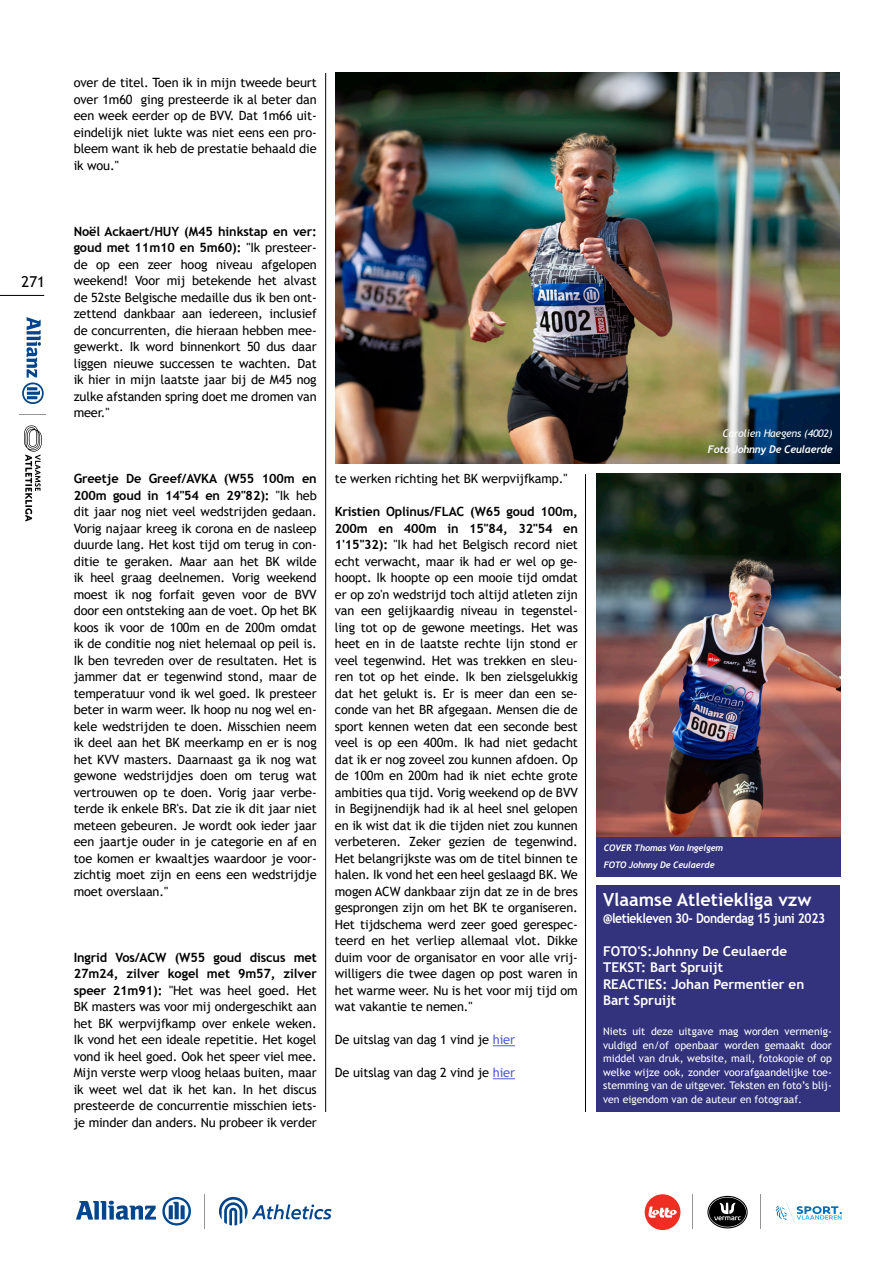
<style>
.page{position:relative;width:893px;height:1263px;background:#fff}
.page>*{position:absolute;margin:0;border:0;box-sizing:border-box;transform-origin:0 0}
.Fotocredit_Zwart_Atl{font:700 18px "Trebuchet MS";color:#fff}
.t1{font:15px "Trebuchet MS";color:#000}
.Fotocredit_Zwart_Atl-2{font:700 13.5px/16.5px "Trebuchet MS";color:#fff}
.Fotocredit_Zwart_Atl-3{font:700 13.5px "Trebuchet MS";letter-spacing:-.03em;color:#fff;scale:.9 1}
.Intro_Atletiek{font:12.75px/16.5px "Trebuchet MS";letter-spacing:-.01em;color:#000;text-align:justify}
.Fotocredit_Zwart_Atl-4{font:10.5px/13.5px "Trebuchet MS";color:#fff;text-align:justify}
.Broodtekst_Atletiek{font:italic 10.5px "Trebuchet MS";letter-spacing:-.02em;color:#fff}
.Broodtekst_Atletiek-2{font:italic 700 10.5px "Trebuchet";letter-spacing:-.02em;color:#fff}
.Broodtekst_Atletiek-3{font:italic 700 9px "Trebuchet";letter-spacing:-.02em;color:#fff}
.s1{font-weight:700}
.s2{color:#4f5cd6}
</style>
<div class="page">
<svg style="left:493px;top:1045px;width:22px;height:1px"></svg>
<svg style="left:493px;top:1078px;width:22px;height:1px"></svg>
<hr style="left:325px;top:73px;width:1px;height:1039px;background:#000">
<hr style="left:585px;top:474px;width:1px;height:638px;background:#000">
<img style="left:336px;top:72px;width:504px;height:391px">
<img style="left:596px;top:474px;width:244px;height:363px">
<div style="left:596px;top:885px;width:243px;height:227px;background:#32327d"></div>
<div style="left:596px;top:837px;width:244px;height:40px;background:#32327d"></div>
<hr style="left:0;top:295px;width:44px;height:1px;background:#000">
<svg style="left:22px;top:317px;width:22px;height:87px"></svg>
<svg style="left:20px;top:414px;width:26px;height:1px"></svg>
<svg style="left:24px;top:425px;width:18px;height:96px"></svg>
<div style="left:645px;top:1194px;width:35px;height:36px;background:#ee2e22;border-radius:50%"></div>
<svg style="left:648px;top:1206px;width:29px;height:12px"></svg>
<svg style="left:707px;top:1196px;width:41px;height:32px"></svg>
<svg style="left:775px;top:1202px;width:67px;height:21px"></svg>
<hr style="left:692px;top:1194px;width:1px;height:35px;background:#939598">
<hr style="left:760px;top:1194px;width:1px;height:35px;background:#939598">
<svg style="left:76px;top:1201px;width:80px;height:19px"></svg>
<svg style="left:162px;top:1197px;width:29px;height:28px"></svg>
<hr style="left:204px;top:1194px;width:1px;height:34px;background:#939598">
<svg style="left:219px;top:1197px;width:113px;height:28px"></svg>
<p class="t1" style="left:22px;top:273px;width:25px">271</p>
<p class="Intro_Atletiek" style="left:74px;top:74px;width:245px">over de titel. Toen ik in mijn tweede beurt over 1m60 ging presteerde ik al beter dan een week eerder op de BVV. Dat 1m66 uit&shy;eindelijk niet lukte was niet eens een pro&shy;bleem want ik heb de prestatie behaald die ik wou."</p>
<p class="Intro_Atletiek" style="left:74px;top:223px;width:245px"><span class="s1">Noël Ackaert/HUY (M45 hinkstap en ver: goud met 11m10 en 5m60):</span> "Ik presteer&shy;de op een zeer hoog niveau afgelopen weekend! Voor mij betekende het alvast de 52ste Belgische medaille dus ik ben ont&shy;zettend dankbaar aan iedereen, inclusief de concurrenten, die hieraan hebben mee&shy;gewerkt. Ik word binnenkort 50 dus daar liggen nieuwe successen te wachten. Dat ik hier in mijn laatste jaar bij de M45 nog zulke afstanden spring doet me dromen van meer."</p>
<p class="Intro_Atletiek" style="left:74px;top:470px;width:245px"><span class="s1">Greetje De Greef/AVKA (W55 100m en 200m goud in 14"54 en 29"82):</span> "Ik heb dit jaar nog niet veel wedstrijden gedaan.<br>Vorig najaar kreeg ik corona en de nasleep duurde lang. Het kost tijd om terug in con&shy;ditie te geraken. Maar aan het BK wilde ik heel graag deelnemen. Vorig weekend moest ik nog forfait geven voor de BVV door een ontsteking aan de voet. Op het BK koos ik voor de 100m en de 200m omdat ik de conditie nog niet helemaal op peil is.<br>Ik ben tevreden over de resultaten. Het is jammer dat er tegenwind stond, maar de temperatuur vond ik wel goed. Ik presteer beter in warm weer. Ik hoop nu nog wel en&shy;kele wedstrijden te doen. Misschien neem ik deel aan het BK meerkamp en er is nog het KVV masters. Daarnaast ga ik nog wat gewone wedstrijdjes doen om terug wat vertrouwen op te doen. Vorig jaar verbe&shy;terde ik enkele BR's. Dat zie ik dit jaar niet meteen gebeuren. Je wordt ook ieder jaar een jaartje ouder in je categorie en af en toe komen er kwaaltjes waardoor je voor&shy;zichtig moet zijn en eens een wedstrijdje moet overslaan."</p>
<p class="Intro_Atletiek" style="left:74px;top:949px;width:245px"><span class="s1">Ingrid Vos/ACW (W55 goud discus met 27m24, zilver kogel met 9m57, zilver speer 21m91):</span> "Het was heel goed. Het BK masters was voor mij ondergeschikt aan het BK werpvijfkamp over enkele weken.<br>Ik vond het een ideale repetitie. Het kogel vond ik heel goed. Ook het speer viel mee.<br>Mijn verste werp vloog helaas buiten, maar ik weet wel dat ik het kan. In het discus presteerde de concurrentie misschien iets&shy;je minder dan anders. Nu probeer ik verder</p>
<p class="Intro_Atletiek" style="left:335px;top:470px;width:234px">te werken richting het BK werpvijfkamp."</p>
<p class="Intro_Atletiek" style="left:335px;top:503px;width:245px"><span class="s1">Kristien Oplinus/FLAC (W65 goud 100m, 200m en 400m in 15"84, 32"54 en 1'15"32):</span> "Ik had het Belgisch record niet echt verwacht, maar ik had er wel op ge&shy;hoopt. Ik hoopte op een mooie tijd omdat er op zo'n wedstrijd toch altijd atleten zijn van een gelijkaardig niveau in tegenstel&shy;ling tot op de gewone meetings. Het was heet en in de laatste rechte lijn stond er veel tegenwind. Het was trekken en sleu&shy;ren tot op het einde. Ik ben zielsgelukkig dat het gelukt is. Er is meer dan een se&shy;conde van het BR afgegaan. Mensen die de sport kennen weten dat een seconde best veel is op een 400m. Ik had niet gedacht dat ik er nog zoveel zou kunnen afdoen. Op de 100m en 200m had ik niet echte grote ambities qua tijd. Vorig weekend op de BVV in Begijnendijk had ik al heel snel gelopen en ik wist dat ik die tijden niet zou kunnen verbeteren. Zeker gezien de tegenwind.<br>Het belangrijkste was om de titel binnen te halen. Ik vond het een heel geslaagd BK. We mogen ACW dankbaar zijn dat ze in de bres gesprongen zijn om het BK te organiseren.<br>Het tijdschema werd zeer goed gerespec&shy;teerd en het verliep allemaal vlot. Dikke duim voor de organisator en voor alle vrij&shy;willigers die twee dagen op post waren in het warme weer. Nu is het voor mij tijd om wat vakantie te nemen."</p>
<p class="Intro_Atletiek" style="left:335px;top:1031px;width:182px">De uitslag van dag 1 vind je <span class="s2">hier</span></p>
<p class="Intro_Atletiek" style="left:335px;top:1064px;width:182px">De uitslag van dag 2 vind je <span class="s2">hier</span></p>
<p class="Broodtekst_Atletiek" style="left:723px;top:427px;width:112px">Carolien Haegens (4002)</p>
<p class="Broodtekst_Atletiek-2" style="left:708px;top:443px;width:126px">Foto Johnny De Ceulaerde</p>
<p class="Broodtekst_Atletiek-3" style="left:604px;top:842px;width:121px">COVER Thomas Van Ingelgem</p>
<p class="Broodtekst_Atletiek-3" style="left:604px;top:859px;width:112px">FOTO Johnny De Ceulaerde</p>
<p class="Fotocredit_Zwart_Atl" style="left:603px;top:888px;width:210px">Vlaamse Atletiekliga vzw</p>
<p class="Fotocredit_Zwart_Atl-3" style="left:603px;top:909px;width:248px">@letiekleven 30- Donderdag 15 juni 2023</p>
<p class="Fotocredit_Zwart_Atl-2" style="left:603px;top:942px;width:186px">FOTO'S:Johnny De Ceulaerde</p>
<p class="Fotocredit_Zwart_Atl-2" style="left:603px;top:959px;width:122px">TEKST: Bart Spruijt</p>
<p class="Fotocredit_Zwart_Atl-2" style="left:603px;top:975px;width:203px">REACTIES: Johan Permentier en<br>Bart Spruijt</p>
<p class="Fotocredit_Zwart_Atl-4" style="left:603px;top:1024px;width:230px">Niets uit deze uitgave mag worden vermenig&shy;vuldigd en/of openbaar worden gemaakt door middel van druk, website, mail, fotokopie of op welke wijze ook, zonder voorafgaandelijke toe&shy;stemming van de uitgever. Teksten en foto’s blij&shy;ven eigendom van de auteur en fotograaf.</p>
</div>
